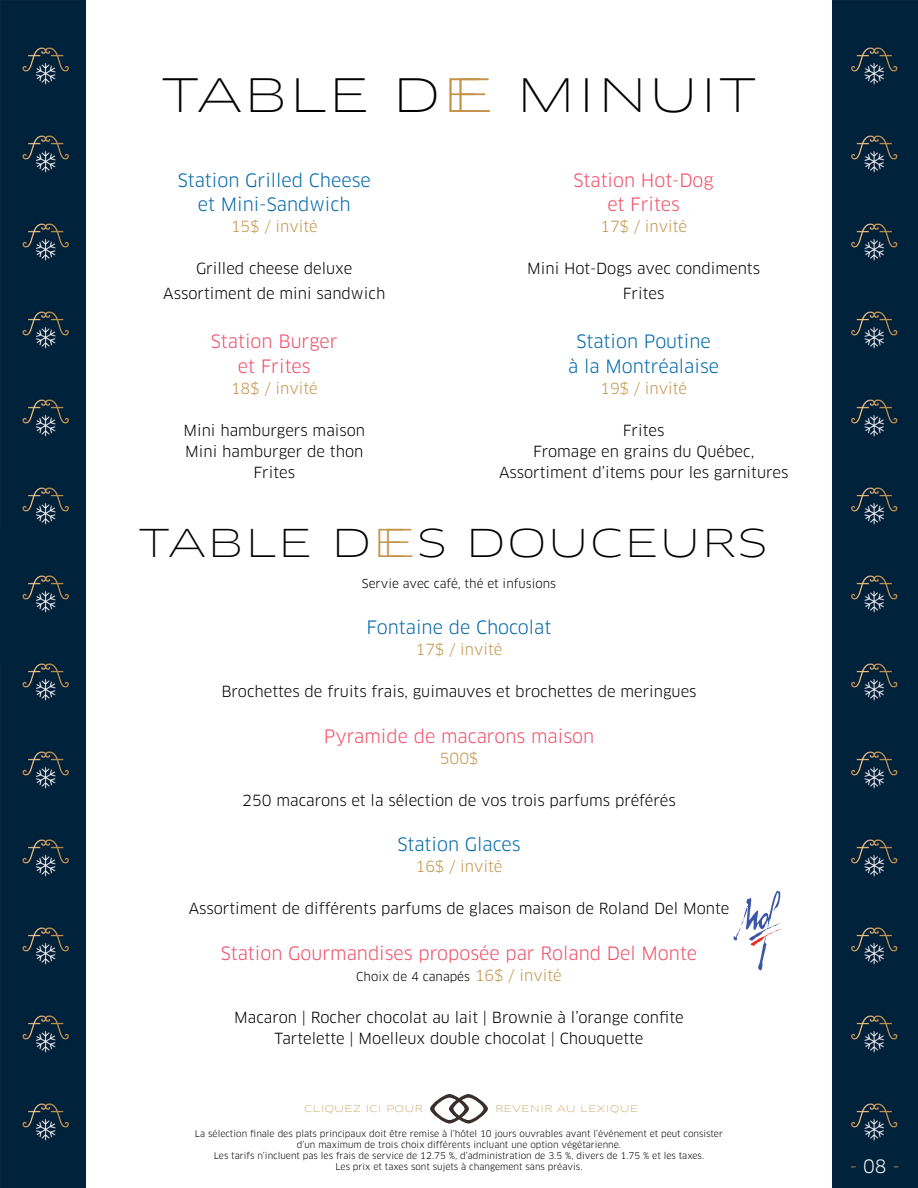
<style>
.page{position:relative;width:918px;height:1188px;background:#fff}
.page>*{position:absolute;margin:0;border:0;box-sizing:border-box;transform-origin:0 0}
.t1{font:100 45px "Clan OT Extd";color:#000}
.t2{font:100 37.5px "Clan OT Extd";color:#000}
.t3{font:18px/24.6px "Clan OT";color:#f04e69;text-align:center}
.t4{font:18px/24.6px "Clan OT";color:#0067aa;text-align:center}
.t5{font:18px "Clan OT";color:#c39449}
.t6{font:15px/21px "Clan OT";color:#000;text-align:center}
.t7{font:15px "Clan OT";color:#c39449}
.t8{font:12px "Clan OT";color:#000}
.t9{font:9px/10.8px "Clan OT";color:#000;text-align:center}
.t10{font:100 9px "Clan OT Extd";color:#c39449}
.s1{color:#c39449}
.s2{font-size:15px;color:#c39449}
.s3{color:#fff}
</style>
<div class="page">
<img style="left:0;top:0;width:86px;height:1188px">
<img style="left:832px;top:0;width:86px;height:1188px">
<svg style="left:430px;top:1094px;width:58px;height:30px"></svg>
<svg style="left:734px;top:891px;width:47px;height:79px"></svg>
<h1 class="t1" style="left:161px;top:67px;width:597px">TABLE D<span class="s1">EE</span> MINUIT</h1>
<p class="t4" style="left:178px;top:168px;width:194px">Station Grilled Cheese et Mini-Sandwich</p>
<p class="t7" style="left:231px;top:218px;width:88px">15$ / invité</p>
<p class="t6" style="left:163px;top:256px;width:224px;line-height:24.6px">Grilled cheese deluxe<br>Assortiment de mini sandwich</p>
<p class="t3" style="left:211px;top:329px;width:128px">Station Burger et Frites</p>
<p class="t7" style="left:231px;top:379px;width:88px">18$ / invité</p>
<p class="t6" style="left:183px;top:420px;width:183px">Mini hamburgers maison<br>Mini hamburger de thon<br>Frites</p>
<p class="t3" style="left:574px;top:168px;width:142px">Station Hot-Dog et Frites</p>
<p class="t7" style="left:600px;top:218px;width:88px">17$ / invité</p>
<p class="t6" style="left:527px;top:256px;width:234px;line-height:24.6px">Mini Hot-Dogs avec condiments<br>Frites</p>
<p class="t4" style="left:568px;top:329px;width:153px">Station Poutine<br>à la Montréalaise</p>
<p class="t7" style="left:600px;top:379px;width:88px">19$ / invité</p>
<p class="t6" style="left:499px;top:420px;width:291px">Frites<br>Fromage en grains du Québec,<br>Assortiment d’items pour les garnitures</p>
<h2 class="t2" style="left:139px;top:520px;width:631px">TABLE D<span class="s1">EE</span>S DOUCEURS</h2>
<p class="t8" style="left:362px;top:577px;width:196px">Servie avec café, thé et infusions</p>
<p class="t4" style="left:367px;top:615px;width:186px">Fontaine de Chocolat</p>
<p class="t7" style="left:416px;top:641px;width:88px">17$ / invité</p>
<p class="t6" style="left:221px;top:681px;width:477px">Brochettes de fruits frais, guimauves et brochettes de meringues</p>
<p class="t3" style="left:324px;top:724px;width:272px">Pyramide de macarons maison</p>
<p class="t7" style="left:440px;top:749px;width:40px">500$</p>
<p class="t6" style="left:242px;top:790px;width:435px">250 macarons et la sélection de vos trois parfums préférés</p>
<p class="t4" style="left:397px;top:832px;width:125px">Station Glaces</p>
<p class="t7" style="left:416px;top:858px;width:88px">16$ / invité</p>
<p class="t6" style="left:189px;top:898px;width:542px">Assortiment de différents parfums de glaces maison de Roland Del Monte</p>
<p class="t3" style="left:221px;top:941px;width:478px">Station Gourmandises proposée par Roland Del Monte</p>
<p class="t8" style="left:356px;top:969px;width:207px">Choix de 4 canapés <span class="s2">16$ / invité</span></p>
<p class="t6" style="left:234px;top:1007px;width:451px">Macaron | Rocher chocolat au lait | Brownie à l’orange confite<br>Tartelette | Moelleux double chocolat | Chouquette</p>
<p class="t10" style="left:304px;top:1103px;width:120px">CLIQUEZ ICI POUR</p>
<p class="t10" style="left:495px;top:1103px;width:145px">REVENIR AU LEXIQUE</p>
<p class="t9" style="left:195px;top:1129px;width:530px">La sélection finale des plats principaux doit être remise à l’hôtel 10 jours ouvrables avant l’événement et peut consister d’un maximum de trois choix différents incluant une option végétarienne.<br>Les tarifs n’incluent pas les frais de service de 12.75 %, d’administration de 3.5 %, divers de 1.75 % et les taxes.<br>Les prix et taxes sont sujets à changement sans préavis.</p>
<p class="t5" style="left:850px;top:1156px;width:51px">- <span class="s3">08</span> -</p>
</div>
